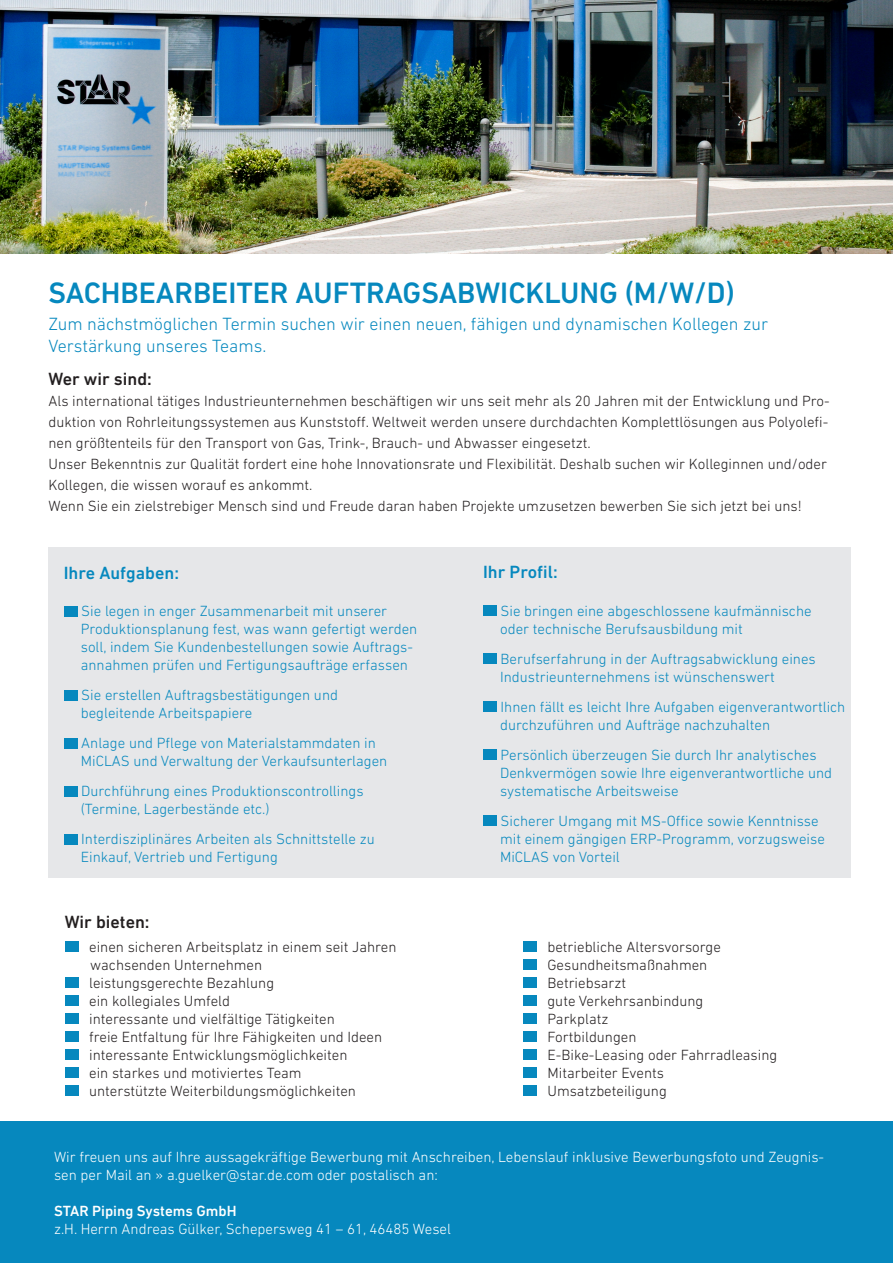
<style>
.page{position:relative;width:893px;height:1263px;background:#fff}
.page>*{position:absolute;margin:0;border:0;box-sizing:border-box;transform-origin:0 0}
.t1{font:500 30px "DIN Next LT Pro";color:#0688be}
.t2{font:300 18px "DIN Next LT Pro";color:#0688be}
.t3{font:500 18px "DIN Next LT Pro";color:#0688be}
.t4{font:500 18px "DIN Next LT Pro";color:#231f20}
.t5{font:300 15px/21px "DIN Next LT Pro";color:#231f20;text-align:justify}
.t6{font:300 15px/18px "DIN Next LT Pro";color:#0688be}
.t7{font:300 15px/18px "DIN Next LT Pro";color:#fff}
.t8{font:500 15px "DIN Next LT Pro";color:#fff}
</style>
<div class="page">
<div style="left:0;top:1121px;width:893px;height:142px;background:#0688be"></div>
<img style="left:0;top:0;width:893px;height:253px">
<div style="left:48px;top:547px;width:393px;height:331px;background:#e6e7e9"></div>
<div style="left:441px;top:547px;width:410px;height:331px;background:#e6e7e9"></div>
<div style="left:65px;top:941px;width:14px;height:11px;background:#0688be"></div>
<div style="left:65px;top:977px;width:14px;height:11px;background:#0688be"></div>
<div style="left:65px;top:995px;width:14px;height:11px;background:#0688be"></div>
<div style="left:65px;top:1013px;width:14px;height:11px;background:#0688be"></div>
<div style="left:65px;top:1031px;width:14px;height:11px;background:#0688be"></div>
<div style="left:65px;top:1049px;width:14px;height:11px;background:#0688be"></div>
<div style="left:65px;top:1067px;width:14px;height:11px;background:#0688be"></div>
<div style="left:65px;top:1085px;width:14px;height:11px;background:#0688be"></div>
<div style="left:523px;top:941px;width:14px;height:11px;background:#0688be"></div>
<div style="left:523px;top:959px;width:14px;height:11px;background:#0688be"></div>
<div style="left:523px;top:977px;width:14px;height:11px;background:#0688be"></div>
<div style="left:523px;top:995px;width:14px;height:11px;background:#0688be"></div>
<div style="left:523px;top:1013px;width:14px;height:11px;background:#0688be"></div>
<div style="left:523px;top:1031px;width:14px;height:11px;background:#0688be"></div>
<div style="left:523px;top:1049px;width:14px;height:11px;background:#0688be"></div>
<div style="left:523px;top:1067px;width:14px;height:11px;background:#0688be"></div>
<div style="left:523px;top:1085px;width:14px;height:11px;background:#0688be"></div>
<div style="left:64px;top:606px;width:14px;height:10px;background:#0688be"></div>
<div style="left:64px;top:690px;width:14px;height:10px;background:#0688be"></div>
<div style="left:64px;top:738px;width:14px;height:10px;background:#0688be"></div>
<div style="left:64px;top:786px;width:14px;height:10px;background:#0688be"></div>
<div style="left:64px;top:834px;width:14px;height:10px;background:#0688be"></div>
<div style="left:483px;top:606px;width:14px;height:10px;background:#0688be"></div>
<div style="left:483px;top:654px;width:14px;height:10px;background:#0688be"></div>
<div style="left:483px;top:702px;width:14px;height:10px;background:#0688be"></div>
<div style="left:483px;top:750px;width:14px;height:10px;background:#0688be"></div>
<div style="left:483px;top:816px;width:14px;height:10px;background:#0688be"></div>
<p class="t1" style="left:48px;top:276px;width:687px">SACHBEARBEITER AUFTRAGSABWICKLUNG (M/W/D)</p>
<p class="t2" style="left:48px;top:314px;width:721px">Zum nächstmöglichen Termin suchen wir einen neuen, fähigen und dynamischen Kollegen zur</p>
<p class="t2" style="left:48px;top:335px;width:219px">Verstärkung unseres Teams.</p>
<p class="t4" style="left:48px;top:368px;width:105px">Wer wir sind:</p>
<p class="t5" style="left:48px;top:390px;width:783px">Als international tätiges Industrieunternehmen beschäftigen wir uns seit mehr als 20 Jahren mit der Entwicklung und Pro&shy;duktion von Rohrleitungssystemen aus Kunststoff. Weltweit werden unsere durchdachten Komplettlösungen aus Polyolefi&shy;nen größtenteils für den Transport von Gas, Trink-, Brauch- und Abwasser eingesetzt.</p>
<p class="t5" style="left:48px;top:453px;width:780px">Unser Bekenntnis zur Qualität fordert eine hohe Innovationsrate und Flexibilität. Deshalb suchen wir Kolleginnen und/oder<br>Kollegen, die wissen worauf es ankommt.</p>
<p class="t5" style="left:48px;top:495px;width:755px">Wenn Sie ein zielstrebiger Mensch sind und Freude daran haben Projekte umzusetzen bewerben Sie sich jetzt bei uns!</p>
<p class="t3" style="left:64px;top:562px;width:117px">Ihre Aufgaben:</p>
<p class="t6" style="left:81px;top:602px;width:307px">Sie legen in enger Zusammenarbeit mit unserer</p>
<p class="t6" style="left:81px;top:620px;width:338px">Produktionsplanung fest, was wann gefertigt werden soll, indem Sie Kundenbestellungen sowie Auftrags&shy;annahmen prüfen und Fertigungsaufträge erfassen</p>
<p class="t6" style="left:81px;top:686px;width:258px">Sie erstellen Auftragsbestätigungen und</p>
<p class="t6" style="left:81px;top:704px;width:173px">begleitende Arbeitspapiere</p>
<p class="t6" style="left:81px;top:734px;width:296px">Anlage und Pflege von Materialstammdaten in</p>
<p class="t6" style="left:81px;top:752px;width:308px">MiCLAS und Verwaltung der Verkaufsunterlagen</p>
<p class="t6" style="left:81px;top:782px;width:284px">Durchführung eines Produktionscontrollings</p>
<p class="t6" style="left:81px;top:800px;width:190px">(Termine, Lagerbestände etc.)</p>
<p class="t6" style="left:81px;top:830px;width:295px">Interdisziplinäres Arbeiten als Schnittstelle zu</p>
<p class="t6" style="left:81px;top:848px;width:199px">Einkauf, Vertrieb und Fertigung</p>
<p class="t4" style="left:65px;top:911px;width:86px">Wir bieten:</p>
<p class="t5" style="left:89px;top:936px;width:309px">einen sicheren Arbeitsplatz in einem seit Jahren</p>
<p class="t5" style="left:90px;top:954px;width:173px">wachsenden Unternehmen</p>
<p class="t5" style="left:89px;top:972px;width:186px">leistungsgerechte Bezahlung</p>
<p class="t5" style="left:89px;top:990px;width:143px">ein kollegiales Umfeld</p>
<p class="t5" style="left:89px;top:1008px;width:247px">interessante und vielfältige Tätigkeiten</p>
<p class="t5" style="left:89px;top:1026px;width:295px">freie Entfaltung für Ihre Fähigkeiten und Ideen</p>
<p class="t5" style="left:89px;top:1044px;width:260px">interessante Entwicklungsmöglichkeiten</p>
<p class="t5" style="left:89px;top:1062px;width:214px">ein starkes und motiviertes Team</p>
<p class="t5" style="left:89px;top:1080px;width:268px">unterstützte Weiterbildungsmöglichkeiten</p>
<p class="t3" style="left:483px;top:562px;width:76px">Ihr Profil:</p>
<p class="t6" style="left:501px;top:602px;width:313px">Sie bringen eine abgeschlossene kaufmännische</p>
<p class="t6" style="left:500px;top:620px;width:244px">oder technische Berufsausbildung mit</p>
<p class="t6" style="left:501px;top:650px;width:317px">Berufserfahrung in der Auftragsabwicklung eines</p>
<p class="t6" style="left:500px;top:668px;width:276px">Industrieunternehmens ist wünschenswert</p>
<p class="t6" style="left:501px;top:698px;width:346px">Ihnen fällt es leicht Ihre Aufgaben eigenverantwortlich</p>
<p class="t6" style="left:500px;top:716px;width:272px">durchzuführen und Aufträge nachzuhalten</p>
<p class="t6" style="left:501px;top:746px;width:317px">Persönlich überzeugen Sie durch Ihr analytisches</p>
<p class="t6" style="left:500px;top:764px;width:334px">Denkvermögen sowie Ihre eigenverantwortliche und systematische Arbeitsweise</p>
<p class="t6" style="left:501px;top:812px;width:320px">Sicherer Umgang mit MS-Office sowie Kenntnisse</p>
<p class="t6" style="left:500px;top:830px;width:326px">mit einem gängigen ERP-Programm, vorzugsweise<br>MiCLAS von Vorteil</p>
<p class="t5" style="left:547px;top:936px;width:175px">betriebliche Altersvorsorge</p>
<p class="t5" style="left:547px;top:954px;width:161px">Gesundheitsmaßnahmen</p>
<p class="t5" style="left:547px;top:972px;width:80px">Betriebsarzt</p>
<p class="t5" style="left:547px;top:990px;width:157px">gute Verkehrsanbindung</p>
<p class="t5" style="left:547px;top:1008px;width:62px">Parkplatz</p>
<p class="t5" style="left:547px;top:1026px;width:91px">Fortbildungen</p>
<p class="t5" style="left:547px;top:1044px;width:231px">E-Bike-Leasing oder Fahrradleasing</p>
<p class="t5" style="left:547px;top:1062px;width:118px">Mitarbeiter Events</p>
<p class="t5" style="left:547px;top:1080px;width:121px">Umsatzbeteiligung</p>
<p class="t7" style="left:54px;top:1147px;width:772px">Wir freuen uns auf Ihre aussagekräftige Bewerbung mit Anschreiben, Lebenslauf inklusive Bewerbungsfoto und Zeugnis&shy;sen per Mail an » a.guelker@star.de.com oder postalisch an:</p>
<p class="t8" style="left:54px;top:1202px;width:184px">STAR Piping Systems GmbH</p>
<p class="t7" style="left:54px;top:1219px;width:399px">z.H. Herrn Andreas Gülker, Schepersweg 41 – 61, 46485 Wesel</p>
</div>
